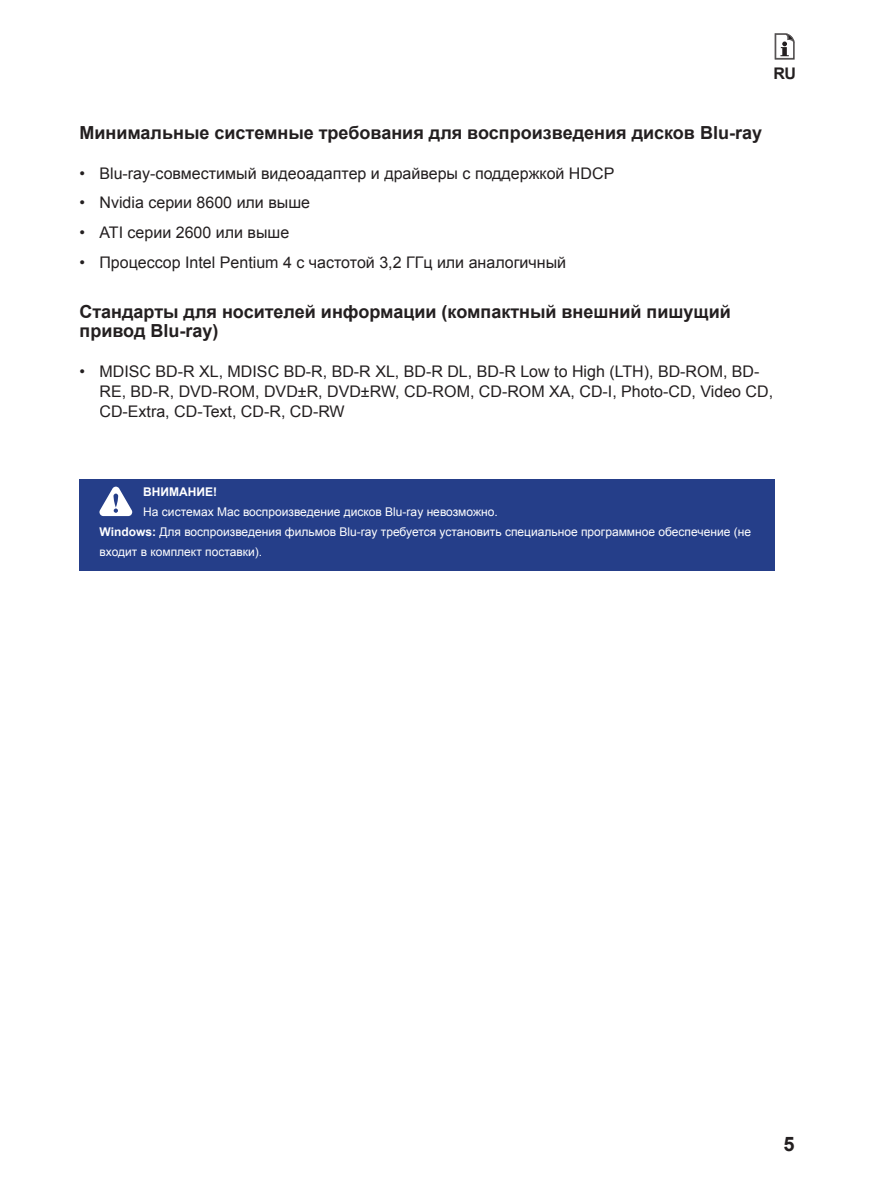
<style>
.page{position:relative;width:874px;height:1191px;background:#fff}
.page>*{position:absolute;margin:0;border:0;box-sizing:border-box;transform-origin:0 0}
.t1{font:700 20px "Arial";color:#231f20}
.t2{font:700 18px/19.8px "Arial";color:#231f20}
.t3{font:16px/19.8px "Arial";color:#231f20}
.t4{font:700 16px "Arial";color:#231f20}
.t5{font:12px/19.8px "Arial";color:#fff}
.t6{font:700 12px "Arial";color:#fff}
.s1{font-weight:700}
</style>
<div class="page">
<div style="left:79px;top:478px;width:695px;height:92px;background:#253e89"></div>
<svg style="left:99px;top:486px;width:33px;height:30px"></svg>
<svg style="left:774px;top:33px;width:20px;height:27px"></svg>
<p class="t4" style="left:773px;top:65px;width:24px">RU</p>
<p class="t2" style="left:79px;top:123px;width:683px">Минимальные системные требования для воспроизведения дисков Blu-ray</p>
<p class="t3" style="left:79px;top:163px;width:536px">• Blu-ray-совместимый видеоадаптер и драйверы с поддержкой HDCP</p>
<p class="t3" style="left:79px;top:193px;width:232px">• Nvidia серии 8600 или выше</p>
<p class="t3" style="left:79px;top:222px;width:211px">• ATI серии 2600 или выше</p>
<p class="t3" style="left:79px;top:252px;width:488px">• Процессор Intel Pentium 4 с частотой 3,2 ГГц или аналогичный</p>
<p class="t2" style="left:79px;top:301px;width:652px">Стандарты для носителей информации (компактный внешний пишущий привод Blu-ray)</p>
<p class="t3" style="left:99px;top:361px;width:675px;text-indent:-20px">• MDISC BD-R XL, MDISC BD-R, BD-R XL, BD-R DL, BD-R Low to High (LTH), BD-ROM, BD-<br>RE, BD-R, DVD-ROM, DVD±R, DVD±RW, CD-ROM, CD-ROM XA, CD-I, Photo-CD, Video CD,<br>CD-Extra, CD-Text, CD-R, CD-RW</p>
<p class="t6" style="left:143px;top:485px;width:75px">ВНИМАНИЕ!</p>
<p class="t5" style="left:99px;top:502px;width:652px;text-indent:44px">На системах Mac воспроизведение дисков Blu-ray невозможно.<br><span class="s1">Windows:</span> Для воспроизведения фильмов Blu-ray требуется установить специальное программное обеспечение (не входит в комплект поставки).</p>
<p class="t1" style="left:783px;top:1132px;width:13px">5</p>
</div>
